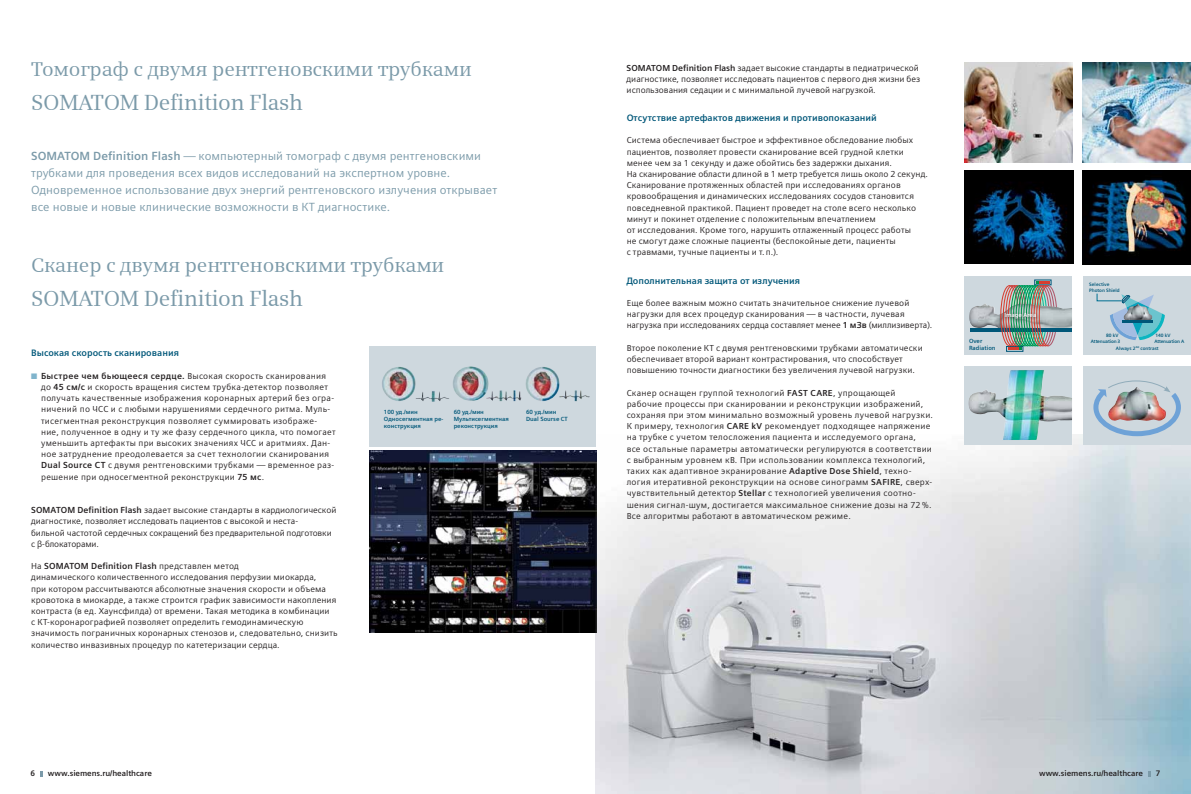
<style>
.page{position:relative;width:1191px;height:794px;background:#fff}
.page>*{position:absolute;margin:0;border:0;box-sizing:border-box;transform-origin:0 0}
.t1{font:22px "Siemens Serif";letter-spacing:-.015em;color:#7b9aa9}
.t2{font:20px "Siemens Serif";letter-spacing:-.01em;color:#7b9aa9}
.t3{font:11.8px/17px "Siemens Sans";letter-spacing:.005em;color:#7b9aa9}
.t4{font:700 9.3px "Siemens Sans";color:#005779}
.t5{font:700 8.8px "Siemens Sans";letter-spacing:.01em;color:#231f20}
.t6{font:8.7px/11.2px "Siemens Sans";letter-spacing:.015em;color:#231f20}
.t7{font:8.7px/11.2px "Siemens Sans";letter-spacing:-.01em;color:#231f20}
.t8{font:700 8px "Siemens Sans";letter-spacing:-.005em;color:#231f20}
.t9{font:700 6px/7px "Siemens Sans";color:#005779}
.t10{font:700 6px "Siemens Sans";color:#fff}
.t11{font:700 4.8px/5.6px "Siemens Sans";letter-spacing:-.01em;color:#005779}
.s1{font-weight:700}
.s2{color:#80b4cc}
.s3{font-weight:700;font-size:8.8px}
.s4{font-weight:400;font-size:8.7px}
</style>
<div class="page">
<img style="left:595px;top:435px;width:596px;height:359px">
<img style="left:964px;top:62px;width:108px;height:100px">
<img style="left:1083px;top:62px;width:108px;height:100px">
<div style="left:369px;top:346px;width:226px;height:100px;background:#ced8de"></div>
<img style="left:382px;top:366px;width:208px;height:36px">
<div style="left:964px;top:276px;width:108px;height:78px;background:#ced8de"></div>
<div style="left:964px;top:366px;width:108px;height:78px;background:#ced8de"></div>
<div style="left:1083px;top:276px;width:108px;height:78px;background:#ced8de"></div>
<div style="left:1083px;top:366px;width:108px;height:78px;background:#ced8de"></div>
<img style="left:968px;top:370px;width:104px;height:70px">
<svg style="left:1096px;top:293px;width:69px;height:47px"></svg>
<img style="left:969px;top:304px;width:103px;height:24px">
<hr style="left:970px;top:328px;width:102px;height:4px;background:#005779">
<img style="left:999px;top:281px;width:58px;height:69px">
<div style="left:1002px;top:311px;width:38px;height:12px;background:#231f20;opacity:.6"></div>
<svg style="left:1093px;top:380px;width:88px;height:57px"></svg>
<img style="left:1106px;top:387px;width:60px;height:34px">
<img style="left:369px;top:450px;width:227px;height:183px">
<img style="left:964px;top:171px;width:109px;height:93px">
<img style="left:1083px;top:171px;width:108px;height:93px">
<svg style="left:1148px;top:771px;width:3px;height:5px"></svg>
<h2 class="t2" style="left:31px;top:58px;width:442px">Томограф с двумя рентгеновскими трубками</h2>
<h1 class="t1" style="left:31px;top:89px;width:273px">SOMATOM Definition Flash</h1>
<p class="t3" style="left:31px;top:148px;width:467px"><span class="s1">SOMATOM Definition Flash</span> — компьютерный томограф с двумя рентгеновскими трубками для проведения всех видов исследований на экспертном уровне.<br>Одновременное использование двух энергий рентгеновского излучения открывает все новые и новые клинические возможности в КТ диагностике.</p>
<h2 class="t2" style="left:31px;top:254px;width:415px">Сканер с двумя рентгеновскими трубками</h2>
<h1 class="t1" style="left:31px;top:285px;width:273px">SOMATOM Definition Flash</h1>
<p class="t4" style="left:31px;top:348px;width:149px">Высокая скорость сканирования</p>
<p class="t6" style="left:41px;top:370px;width:296px;text-indent:-10px"><span class="s2">■</span> <span class="s3">Быстрее чем бьющееся сердце.</span> Высокая скорость сканирования до <span class="s3">45 см/с</span> и скорость вращения систем трубка‑детектор позволяет получать качественные изображения коронарных артерий без огра‑ ничений по ЧСС и с любыми нарушениями сердечного ритма. Муль‑ тисегментная реконструкция позволяет суммировать изображе‑ ние, полученное в одну и ту же фазу сердечного цикла, что помогает уменьшить артефакты при высоких значениях ЧСС и аритмиях. Дан‑ ное затруднение преодолевается за счет технологии сканирования <span class="s3">Dual Source CT</span> с двумя рентгеновскими трубками — временное раз‑ решение при односегментной реконструкции <span class="s3">75 мс</span>.</p>
<p class="t7" style="left:31px;top:504px;width:307px"><span class="s3">SOMATOM Definition Flash</span> задает высокие стандарты в кардиологической диагностике, позволяет исследовать пациентов с высокой и неста‑<br>бильной частотой сердечных сокращений без предварительной подготовки с β‑блокаторами.</p>
<p class="t5" style="left:31px;top:561px;width:209px"><span class="s4">На</span> SOMATOM Definition Flash <span class="s4">представлен метод</span></p>
<p class="t6" style="left:31px;top:572px;width:308px">динамического количественного исследования перфузии миокарда,<br>при котором рассчитываются абсолютные значения скорости и объема кровотока в миокарде, а также строится график зависимости накопления контраста (в ед. Хаунсфилда) от времени. Такая методика в комбинации<br>с КТ-коронарографией позволяет определить гемодинамическую значимость пограничных коронарных стенозов и, следовательно, снизить количество инвазивных процедур по катетеризации сердца.</p>
<p class="t9" style="left:384px;top:408px;width:61px">100 уд./мин<br>Односегментная ре&shy;конструкция</p>
<p class="t9" style="left:454px;top:408px;width:57px">60 уд./мин<br>Мультисегментная реконструкция</p>
<p class="t9" style="left:526px;top:408px;width:43px">60 уд./мин<br>Dual Sourse CT</p>
<p class="t6" style="left:626px;top:62px;width:295px"><span class="s1">SOMATOM Definition Flash</span> задает высокие стандарты в педиатрической диагностике, позволяет исследовать пациентов с первого дня жизни без использования седации и с минимальной лучевой нагрузкой.</p>
<p class="t4" style="left:626px;top:113px;width:252px">Отсутствие артефактов движения и противопоказаний</p>
<p class="t6" style="left:626px;top:135px;width:303px">Система обеспечивает быстрое и эффективное обследование любых пациентов, позволяет провести сканирование всей грудной клетки менее чем за 1 секунду и даже обойтись без задержки дыхания.<br>На сканирование области длиной в 1 метр требуется лишь около 2 секунд.<br>Сканирование протяженных областей при исследованиях органов кровообращения и динамических исследованиях сосудов становится повседневной практикой. Пациент проведет на столе всего несколько минут и покинет отделение с положительным впечатлением<br>от исследования. Кроме того, нарушить отлаженный процесс работы<br>не смогут даже сложные пациенты (беспокойные дети, пациенты<br>с травмами, тучные пациенты и т.п.).</p>
<p class="t4" style="left:626px;top:275px;width:175px">Дополнительная защита от излучения</p>
<p class="t6" style="left:626px;top:297px;width:307px">Еще более важным можно считать значительное снижение лучевой нагрузки для всех процедур сканирования — в частности, лучевая нагрузка при исследованиях сердца составляет менее <span class="s1">1 мЗв</span> (миллизиверта).</p>
<p class="t6" style="left:626px;top:342px;width:297px">Второе поколение КТ с двумя рентгеновскими трубками автоматически обеспечивает второй вариант контрастирования, что способствует повышению точности диагностики без увеличения лучевой нагрузки.</p>
<p class="t6" style="left:626px;top:387px;width:308px">Сканер оснащен группой технологий <span class="s1">FAST CARE</span>, упрощающей рабочие процессы при сканировании и реконструкции изображений, сохраняя при этом минимально возможный уровень лучевой нагрузки.<br>К примеру, технология <span class="s1">CARE kV</span> рекомендует подходящее напряжение на трубке с учетом телосложения пациента и исследуемого органа,<br>все остальные параметры автоматически регулируются в соответствии с выбранным уровнем кВ. При использовании комплекса технологий, таких как адаптивное экранирование <span class="s1">Adaptive Dose Shield</span>, техно‑ логия итеративной реконструкции на основе синограмм <span class="s1">SAFIRE</span>, сверх‑ чувствительный детектор <span class="s1">Stellar</span> с технологией увеличения соотно‑ шения сигнал-шум, достигается максимальное снижение дозы на 72 %.<br>Все алгоритмы работают в автоматическом режиме.</p>
<p class="t9" style="left:969px;top:337px;width:28px">Over<br>Radiation</p>
<p class="t10" style="left:1004px;top:312px;width:33px">Image Area</p>
<p class="t11" style="left:1089px;top:281px;width:32px">Selective<br>Photon Shield</p>
<p class="t11" style="left:1091px;top:332px;width:31px;text-indent:15px">80 kV<br>Attenuation 3</p>
<p class="t11" style="left:1116px;top:345px;width:44px">Always 2<sup>nc</sup> contrast</p>
<p class="t11" style="left:1154px;top:332px;width:31px">140 kV<br>Attenuation A</p>
<p class="t8" style="left:30px;top:769px;width:6px">6</p>
<p class="t8" style="left:48px;top:769px;width:105px">www.siemens.ru/healthcare</p>
<p class="t8" style="left:1039px;top:769px;width:105px">www.siemens.ru/healthcare</p>
<p class="t8" style="left:1155px;top:769px;width:6px">7</p>
</div>
